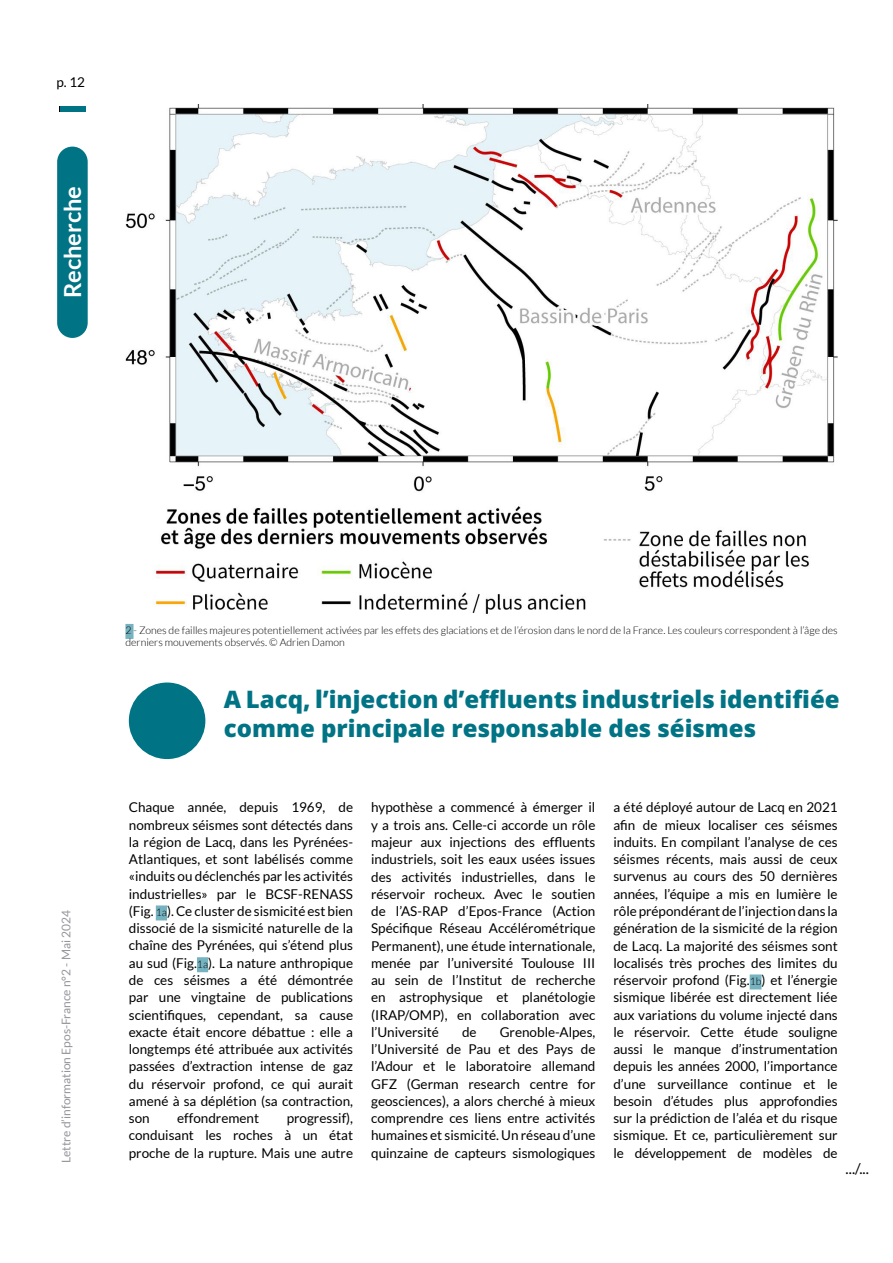
<style>
.page{position:relative;width:893px;height:1263px;background:#fff}
.page>*{position:absolute;margin:0;border:0;box-sizing:border-box;transform-origin:0 0}
.t1{font:24px/28.5px "Open Sans";color:#007385}
.t2{font:700 23.55px "Lato";color:#fff}
.t3{font:15px "Lato";color:#000}
.t4{font:13.5px/17.2px "Lato";color:#000;text-align:justify}
.t5{font:12px "Lato";color:#95959c}
.t6{font:300 10.5px/12px "Lato";color:#000}
.s1{font-weight:300;font-size:10.5px}
</style>
<div class="page">
<div style="left:57px;top:147px;width:31px;height:191px;background:#007385;border-radius:15px"></div>
<div style="left:60px;top:106px;width:26px;height:6px;background:#007385"></div>
<img style="left:125px;top:104px;width:713px;height:510px">
<div style="left:125px;top:624px;width:9px;height:15px;background:#76b3c0"></div>
<div style="left:129px;top:682px;width:76px;height:77px;background:#007385;border-radius:50%"></div>
<div style="left:156px;top:905px;width:11px;height:15px;background:#76b3c0"></div>
<div style="left:197px;top:957px;width:11px;height:15px;background:#76b3c0"></div>
<div style="left:750px;top:974px;width:11px;height:15px;background:#76b3c0"></div>
<p class="t4" style="left:56px;top:73px;width:30px">p. 12</p>
<h2 class="t2" style="left:59px;top:298px;width:114px;rotate:-90deg">Recherche</h2>
<p class="t5" style="left:60px;top:1163px;width:255px;rotate:-90deg">Lettre d’information Epos-France n°2 - Mai 2024</p>
<p class="t6" style="left:125px;top:625px;width:714px">2 - Zones de failles majeures potentiellement activées par les effets des glaciations et de l’érosion dans le nord de la France. Les couleurs correspondent à l’âge des derniers mouvements observés. © Adrien Damon</p>
<h1 class="t1" style="left:224px;top:685px;width:617px">A Lacq, l’injection d’effluents industriels identifiée comme principale responsable des séismes</h1>
<p class="t4" style="left:129px;top:799px;width:226px">Chaque année, depuis 1969, de nombreux séismes sont détectés dans la région de Lacq, dans les Pyrénées-Atlantiques, et sont labélisés comme «induits ou déclenchés par les activités industrielles» par le BCSF-RENASS (Fig. <span class="s1">1a</span>). Ce cluster de sismicité est bien dissocié de la sismicité naturelle de la chaîne des Pyrénées, qui s’étend plus au sud (Fig.<span class="s1">1a</span>). La nature anthropique de ces séismes a été démontrée par une vingtaine de publications scientifiques, cependant, sa cause exacte était encore débattue : elle a longtemps été attribuée aux activités passées d’extraction intense de gaz du réservoir profond, ce qui aurait amené à sa déplétion (sa contraction, son</p>
<p class="t4" style="left:129px;top:1109px;width:226px;text-indent:158px">progressif), conduisant les roches à un état proche de la rupture. Mais une autre</p>
<p class="t4" style="left:177px;top:1109px;width:83px">effondrement</p>
<p class="t4" style="left:371px;top:799px;width:226px">hypothèse a commencé à émerger il y a trois ans. Celle-ci accorde un rôle majeur aux injections des effluents industriels, soit les eaux usées issues des activités industrielles, dans le réservoir rocheux. Avec le soutien de l’AS-RAP d’Epos-France (Action Spécifique Réseau Accélérométrique Permanent), une étude internationale, menée par l’université Toulouse III au sein de l’Institut de recherche en astrophysique et planétologie (IRAP/OMP), en collaboration avec l’Université</p>
<p class="t4" style="left:371px;top:1023px;width:226px;text-indent:129px">Grenoble-Alpes, l’Université de Pau et des Pays de l’Adour et le laboratoire allemand GFZ (German research centre for geosciences), a alors cherché à mieux comprendre ces liens entre activités humaines et sismicité. Un réseau d’une quinzaine de capteurs sismologiques</p>
<p class="t4" style="left:462px;top:1023px;width:16px">de</p>
<p class="t4" style="left:613px;top:799px;width:226px">a été déployé autour de Lacq en 2021 afin de mieux localiser ces séismes induits. En compilant l’analyse de ces séismes récents, mais aussi de ceux survenus au cours des 50 dernières années, l’équipe a mis en lumière le rôle prépondérant de l’injection dans la génération de la sismicité de la région de Lacq. La majorité des séismes sont localisés très proches des limites du réservoir profond (Fig.<span class="s1">1b</span>) et l’énergie sismique libérée est directement liée aux variations du volume injecté dans le réservoir. Cette étude souligne aussi le manque d’instrumentation depuis les années 2000, l’importance d’une surveillance continue et le besoin d’études plus approfondies sur la prédiction de l’aléa et du risque sismique. Et ce, particulièrement sur le développement de modèles de</p>
<p class="t3" style="left:846px;top:1160px;width:25px">.../...</p>
</div>
